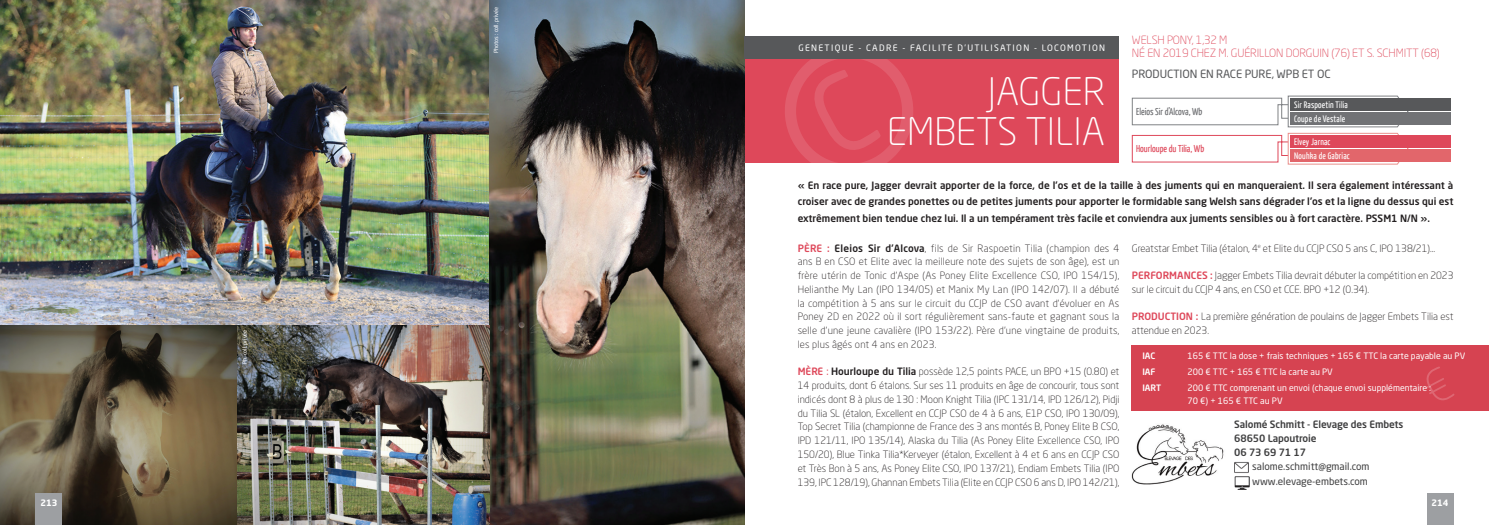
<style>
.page{position:relative;width:1489px;height:525px;background:#fff}
.page>*{position:absolute;margin:0;border:0;box-sizing:border-box;transform-origin:0 0}
.t1{font:300 37.5px/40px "Neo Sans Std";color:#fff;text-align:right}
.t2{font:300 11.25px/13.8px "Neo Sans Std";letter-spacing:-.01em;color:#de485a}
.t3{font:11.25px "Neo Sans Std";letter-spacing:-.01em;color:#57585a}
.t4{font:300 10px/13.8px "Neo Sans Std";color:#231f20;text-align:justify}
.t5{font:500 10px/16.2px "Neo Sans Std";color:#231f20;text-align:justify}
.t6{font:500 10px/13.8px "Neo Sans Std";letter-spacing:-.01em;color:#3e3e3f}
.t7{font:10px/15px "Neo Sans Std";color:#3e3e3f}
.t8{font:10px "Yanone Kaffeesatz";color:#6c6d70}
.t9{font:10px "Yanone Kaffeesatz";color:#de485a}
.t10{font:9.38px/13.5px "Yanone Kaffeesatz";letter-spacing:.02em;color:#fff}
.t11{font:8.75px/12.5px "Neo Sans Std";color:#fff}
.t12{font:8.75px "Neo Sans Std";letter-spacing:.15em;color:#fff}
.t13{font:500 8.75px "Neo Sans Std";color:#fff}
.t14{font:700 8.75px "Neo Sans Std";color:#fff}
.t15{font:5.62px "Neo Sans Std";letter-spacing:-.01em;color:#fff}
.s1{font-weight:500;color:#de485a}
.s2{font-weight:500}
.s3{font-weight:400;color:#de485a}
</style>
<div class="page">
<div style="left:744px;top:36px;width:375px;height:126px;background:#de485a"></div>
<img style="left:0;top:0;width:490px;height:325px">
<img style="left:490px;top:0;width:254px;height:524px">
<img style="left:237px;top:325px;width:253px;height:199px">
<svg style="left:0;top:325px;width:237px;height:199px;background:#645943"></svg>
<svg style="left:1131px;top:95px;width:277px;height:32px"></svg>
<div style="left:1290px;top:98px;width:160px;height:13px;background:#57585a"></div>
<div style="left:1290px;top:112px;width:160px;height:12px;background:#717275"></div>
<svg style="left:1131px;top:133px;width:277px;height:32px"></svg>
<div style="left:1290px;top:136px;width:160px;height:12px;background:#de485a"></div>
<div style="left:1290px;top:149px;width:160px;height:12px;background:#e2666b"></div>
<div style="left:1426px;top:493px;width:27px;height:31px;background:#9d9fa2"></div>
<div style="left:35px;top:493px;width:27px;height:31px;background:#9d9fa2"></div>
<div style="left:744px;top:36px;width:375px;height:22px;background:#57585a"></div>
<div style="left:1131px;top:345px;width:357px;height:66px;background:#d64351"></div>
<img style="left:1234px;top:462px;width:14px;height:11px">
<img style="left:1234px;top:476px;width:15px;height:13px">
<img style="left:1131px;top:424px;width:93px;height:60px">
<svg style="left:769px;top:58px;width:159px;height:105px"></svg>
<p class="t15" style="left:241px;top:363px;width:36px;rotate:-90deg">Ph. coll. privée</p>
<p class="t15" style="left:492px;top:53px;width:48px;rotate:-90deg">Photos : coll. privée</p>
<p class="t12" style="left:798px;top:43px;width:308px">GENETIQUE - CADRE - FACILITE D’UTILISATION - LOCOMOTION</p>
<h1 class="t1" style="left:887px;top:71px;width:219px">JAGGER<br>EMBETS TILIA</h1>
<p class="t2" style="left:1131px;top:33px;width:309px">WELSH PONY, 1,32 M<br>NÉ EN 2019 CHEZ M. GUÉRILLON DORGUIN (76) ET S. SCHMITT (68)</p>
<p class="t3" style="left:1131px;top:67px;width:200px">PRODUCTION EN RACE PURE, WPB ET OC</p>
<p class="t8" style="left:1136px;top:105px;width:68px">Eleios Sir d’Alcova, Wb</p>
<p class="t10" style="left:1294px;top:98px;width:55px">Sir Raspoetin Tilia<br>Coupe de Vestale</p>
<p class="t9" style="left:1136px;top:143px;width:70px">Hourloupe du Tilia, Wb</p>
<p class="t10" style="left:1294px;top:135px;width:57px">Elvey Jarnac<br>Nouhka de Gabriac</p>
<p class="t5" style="left:797px;top:177px;width:657px">« En race pure, Jagger devrait apporter de la force, de l’os et de la taille à des juments qui en manqueraient. Il sera également intéressant à croiser avec de grandes ponettes ou de petites juments pour apporter le formidable sang Welsh sans dégrader l’os et la ligne du dessus qui est extrêmement bien tendue chez lui. Il a un tempérament très facile et conviendra aux juments sensibles ou à fort caractère. PSSM1 N/N ».</p>
<p class="t4" style="left:797px;top:241px;width:323px"><span class="s1">PÈRE :</span> <span class="s2">Eleios Sir d’Alcova</span>, fils de Sir Raspoetin Tilia (champion des 4 ans B en CSO et Elite avec la meilleure note des sujets de son âge), est un frère utérin de Tonic d’Aspe (As Poney Elite Excellence CSO, IPO 154/15), Helianthe My Lan (IPO 134/05) et Manix My Lan (IPO 142/07). Il a débuté la compétition à 5 ans sur le circuit du CCJP de CSO avant d’évoluer en As Poney 2D en 2022 où il sort régulièrement sans-faute et gagnant sous la selle d’une jeune cavalière (IPO 153/22). Père d’une vingtaine de produits, les plus âgés ont 4 ans en 2023.</p>
<p class="t4" style="left:797px;top:364px;width:323px"><span class="s1">MÈRE</span> <span class="s3">:</span> <span class="s2">Hourloupe du Tilia</span> possède 12,5 points PACE, un BPO +15 (0.80) et 14 produits, dont 6 étalons. Sur ses 11 produits en âge de concourir, tous sont indicés dont 8 à plus de 130 : Moon Knight Tilia (IPC 131/14, IPD 126/12), Pidji du Tilia SL (étalon, Excellent en CCJP CSO de 4 à 6 ans, E1P CSO, IPO 130/09), Top Secret Tilia (championne de France des 3 ans montés B, Poney Elite B CSO, IPD 121/11, IPO 135/14), Alaska du Tilia (As Poney Elite Excellence CSO, IPO 150/20), Blue Tinka Tilia*Kerveyer (étalon, Excellent à 4 et 6 ans en CCJP CSO et Très Bon à 5 ans, As Poney Elite CSO, IPO 137/21), Endiam Embets Tilia (IPO 139, IPC 128/19), Ghannan Embets Tilia (Elite en CCJP CSO 6 ans D, IPO 142/21),</p>
<p class="t4" style="left:1131px;top:241px;width:305px">Greatstar Embet Tilia (étalon, 4<sup>e</sup> et Elite du CCJP CSO 5 ans C, IPO 138/21)…</p>
<p class="t4" style="left:1131px;top:268px;width:323px"><span class="s1">PERFORMANCES :</span> Jagger Embets Tilia devrait débuter la compétition en 2023 sur le circuit du CCJP 4 ans, en CSO et CCE. BPO +12 (0.34).</p>
<p class="t4" style="left:1131px;top:309px;width:323px"><span class="s1">PRODUCTION :</span> La première génération de poulains de Jagger Embets Tilia est attendue en 2023.</p>
<p class="t13" style="left:1142px;top:350px;width:14px">IAC</p>
<p class="t11" style="left:1187px;top:349px;width:279px">165 € TTC la dose + frais techniques + 165 € TTC la carte payable au PV</p>
<p class="t13" style="left:1142px;top:366px;width:15px">IAF</p>
<p class="t11" style="left:1187px;top:365px;width:147px">200 € TTC + 165 € TTC la carte au PV</p>
<p class="t13" style="left:1142px;top:382px;width:20px">IART</p>
<p class="t11" style="left:1187px;top:381px;width:245px">200 € TTC comprenant un envoi (chaque envoi supplémentaire :<br>70 €) + 165 € TTC au PV</p>
<p class="t6" style="left:1234px;top:417px;width:170px">Salomé Schmitt - Elevage des Embets<br>68650 Lapoutroie<br>06 73 69 71 17</p>
<p class="t7" style="left:1251px;top:459px;width:119px">salome.schmitt@gmail.com www.elevage-embets.com</p>
<p class="t14" style="left:40px;top:496px;width:18px">213</p>
<p class="t14" style="left:1431px;top:496px;width:18px">214</p>
</div>
